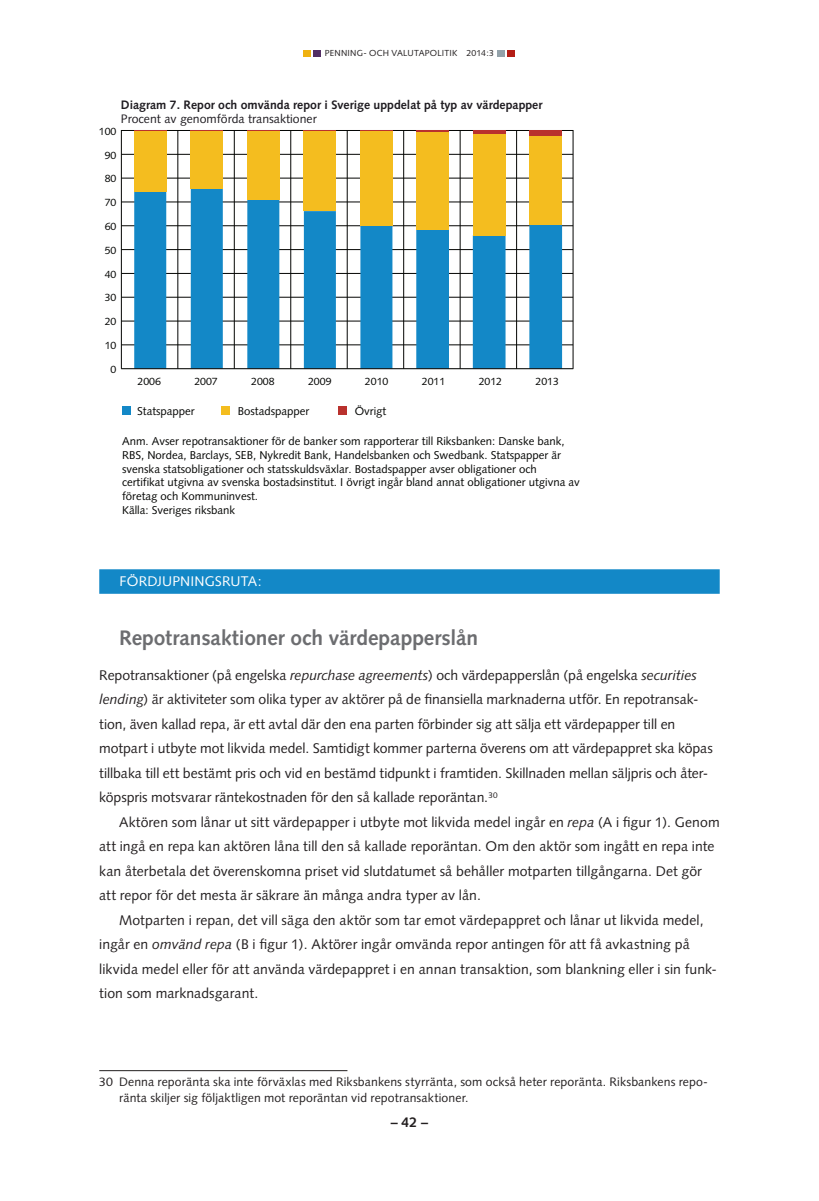
<style>
.page{position:relative;width:819px;height:1201px;background:#fff}
.page>*{position:absolute;margin:0;border:0;box-sizing:border-box;transform-origin:0 0}
.t1{font:700 21px "Syntax";letter-spacing:-.005em;color:#6c6d70}
.t2{font:14px/24.5px "Syntax";letter-spacing:.005em;color:#231f20}
.t3{font:14px "Syntax";color:#fff}
.t4{font:700 14px "Syntax";color:#231f20}
.t5{font:12.25px/15.8px "Syntax";letter-spacing:.01em;color:#231f20}
.t6{font:700 12.25px "Syntax";color:#1f1c21}
.t7{font:12.25px "Syntax";color:#1f1c21}
.t8{font:11.38px/13.7px "Syntax";color:#040503}
.t9{font:10.5px "Syntax";color:#040503}
.t10{font:8.75px "Syntax";letter-spacing:.025em;color:#231f20}
.s1{font-style:italic}
</style>
<div class="page">
<div style="left:497px;top:50px;width:7px;height:6px;background:#94a2aa"></div>
<div style="left:314px;top:50px;width:7px;height:6px;background:#522e64"></div>
<div style="left:507px;top:50px;width:7px;height:6px;background:#b41d15"></div>
<div style="left:303px;top:50px;width:7px;height:6px;background:#efb211"></div>
<div style="left:99px;top:569px;width:620px;height:25px;background:#1388c7"></div>
<hr style="left:121px;top:344px;width:452px;height:1px;background:#040503">
<hr style="left:121px;top:321px;width:452px;height:1px;background:#040503">
<hr style="left:121px;top:297px;width:452px;height:1px;background:#040503">
<hr style="left:121px;top:273px;width:452px;height:1px;background:#040503">
<hr style="left:121px;top:249px;width:452px;height:1px;background:#040503">
<hr style="left:121px;top:225px;width:452px;height:1px;background:#040503">
<hr style="left:121px;top:202px;width:452px;height:1px;background:#040503">
<hr style="left:121px;top:178px;width:452px;height:1px;background:#040503">
<hr style="left:121px;top:154px;width:452px;height:1px;background:#040503">
<hr style="left:516px;top:130px;width:1px;height:239px;background:#040503">
<hr style="left:460px;top:130px;width:1px;height:239px;background:#040503">
<hr style="left:403px;top:130px;width:1px;height:239px;background:#040503">
<hr style="left:347px;top:130px;width:1px;height:239px;background:#040503">
<hr style="left:290px;top:130px;width:1px;height:239px;background:#040503">
<hr style="left:234px;top:130px;width:1px;height:239px;background:#040503">
<hr style="left:177px;top:130px;width:1px;height:239px;background:#040503">
<svg style="left:134px;top:188px;width:428px;height:180px;fill:#1388c7"></svg>
<div style="left:529px;top:136px;width:33px;height:88px;background:#f4bd1f"></div>
<div style="left:473px;top:134px;width:32px;height:101px;background:#f4bd1f"></div>
<div style="left:416px;top:132px;width:33px;height:97px;background:#f4bd1f"></div>
<div style="left:360px;top:131px;width:32px;height:95px;background:#f4bd1f"></div>
<div style="left:304px;top:131px;width:32px;height:80px;background:#f4bd1f"></div>
<div style="left:247px;top:131px;width:32px;height:68px;background:#f4bd1f"></div>
<div style="left:191px;top:131px;width:32px;height:57px;background:#f4bd1f"></div>
<div style="left:134px;top:131px;width:32px;height:60px;background:#f4bd1f"></div>
<div style="left:529px;top:130px;width:33px;height:6px;background:#b9312d"></div>
<hr style="left:473px;top:130px;width:32px;height:4px;background:#b9312d">
<hr style="left:416px;top:130px;width:33px;height:2px;background:#b9312d">
<hr style="left:360px;top:130px;width:32px;height:1px;background:#b9312d">
<hr style="left:304px;top:130px;width:32px;height:1px;background:#b9312d">
<hr style="left:247px;top:130px;width:32px;height:1px;background:#b9312d">
<hr style="left:191px;top:130px;width:32px;height:1px;background:#b9312d">
<hr style="left:134px;top:130px;width:32px;height:1px;background:#b9312d">
<hr style="left:121px;top:368px;width:452px;height:1px;background:#040503">
<div style="left:338px;top:407px;width:9px;height:8px;background:#b9312d"></div>
<div style="left:122px;top:407px;width:8px;height:8px;background:#1388c7"></div>
<div style="left:221px;top:407px;width:9px;height:8px;background:#f4bd1f"></div>
<hr style="left:99px;top:1070px;width:248px;height:1px;background:#231f20">
<p class="t10" style="left:325px;top:48px;width:171px">penning- och valutapolitik 2014:3</p>
<p class="t6" style="left:121px;top:98px;width:423px">Diagram 7. Repor och omvända repor i Sverige uppdelat på typ av värdepapper</p>
<p class="t7" style="left:121px;top:111px;width:197px">Procent av genomförda transaktioner</p>
<p class="t9" style="left:99px;top:125px;width:19px">100</p>
<p class="t9" style="left:105px;top:149px;width:13px">90</p>
<p class="t9" style="left:105px;top:173px;width:13px">80</p>
<p class="t9" style="left:105px;top:196px;width:13px">70</p>
<p class="t9" style="left:105px;top:220px;width:13px">60</p>
<p class="t9" style="left:105px;top:244px;width:13px">50</p>
<p class="t9" style="left:105px;top:268px;width:13px">40</p>
<p class="t9" style="left:105px;top:291px;width:13px">30</p>
<p class="t9" style="left:105px;top:315px;width:13px">20</p>
<p class="t9" style="left:105px;top:339px;width:13px">10</p>
<p class="t9" style="left:110px;top:363px;width:7px">0</p>
<p class="t9" style="left:138px;top:375px;width:25px">2006</p>
<p class="t9" style="left:194px;top:375px;width:25px">2007</p>
<p class="t9" style="left:251px;top:375px;width:25px">2008</p>
<p class="t9" style="left:308px;top:375px;width:25px">2009</p>
<p class="t9" style="left:365px;top:375px;width:25px">2010</p>
<p class="t9" style="left:422px;top:375px;width:25px">2011</p>
<p class="t9" style="left:478px;top:375px;width:25px">2012</p>
<p class="t9" style="left:535px;top:375px;width:25px">2013</p>
<p class="t8" style="left:137px;top:404px;width:59px">Statspapper</p>
<p class="t8" style="left:238px;top:404px;width:73px">Bostadspapper</p>
<p class="t8" style="left:355px;top:404px;width:33px">Övrigt</p>
<p class="t8" style="left:122px;top:435px;width:459px">Anm. Avser repotransaktioner för de banker som rapporterar till Riksbanken: Danske bank, RBS, Nordea, Barclays, SEB, Nykredit Bank, Handelsbanken och Swedbank. Statspapper är svenska statsobligationer och statsskuldsväxlar. Bostadspapper avser obligationer och certifikat utgivna av svenska bostadsinstitut. I övrigt ingår bland annat obligationer utgivna av företag och Kommuninvest.<br>Källa: Sveriges riksbank</p>
<p class="t3" style="left:120px;top:573px;width:29px">Fördjupningsruta</p>
<p class="t3" style="left:258px;top:573px;width:5px">:</p>
<h1 class="t1" style="left:119px;top:626px;width:360px">Repotransaktioner och värdepapperslån</h1>
<p class="t2" style="left:99px;top:662px;width:615px">Repotransaktioner (på engelska <span class="s1">repurchase agreements</span>) och värdepapperslån (på engelska <span class="s1">securities lending</span>) är aktiviteter som olika typer av aktörer på de finansiella marknaderna utför. En repotransak&shy;tion, även kallad repa, är ett avtal där den ena parten förbinder sig att sälja ett värdepapper till en motpart i utbyte mot likvida medel. Samtidigt kommer parterna överens om att värdepappret ska köpas tillbaka till ett bestämt pris och vid en bestämd tidpunkt i framtiden. Skillnaden mellan säljpris och åter&shy;köpspris motsvarar räntekostnaden för den så kallade reporäntan.<sup>30</sup></p>
<p class="t2" style="left:99px;top:809px;width:622px;text-indent:20px">Aktören som lånar ut sitt värdepapper i utbyte mot likvida medel ingår en <span class="s1">repa</span> (A i figur 1). Genom att ingå en repa kan aktören låna till den så kallade reporäntan. Om den aktör som ingått en repa inte kan återbetala det överenskomna priset vid slutdatumet så behåller motparten tillgångarna. Det gör att repor för det mesta är säkrare än många andra typer av lån.</p>
<p class="t2" style="left:99px;top:907px;width:619px;text-indent:20px">Motparten i repan, det vill säga den aktör som tar emot värdepappret och lånar ut likvida medel, ingår en <span class="s1">omvänd repa</span> (B i figur 1). Aktörer ingår omvända repor antingen för att få avkastning på likvida medel eller för att använda värdepappret i en annan transaktion, som blankning eller i sin funk&shy;tion som marknadsgarant.</p>
<p class="t5" style="left:119px;top:1073px;width:590px;text-indent:-20px">30 Denna reporänta ska inte förväxlas med Riksbankens styrränta, som också heter reporänta. Riksbankens repo&shy;ränta skiljer sig följaktligen mot reporäntan vid repotransaktioner.</p>
<p class="t4" style="left:391px;top:1114px;width:39px">– 42 –</p>
</div>
